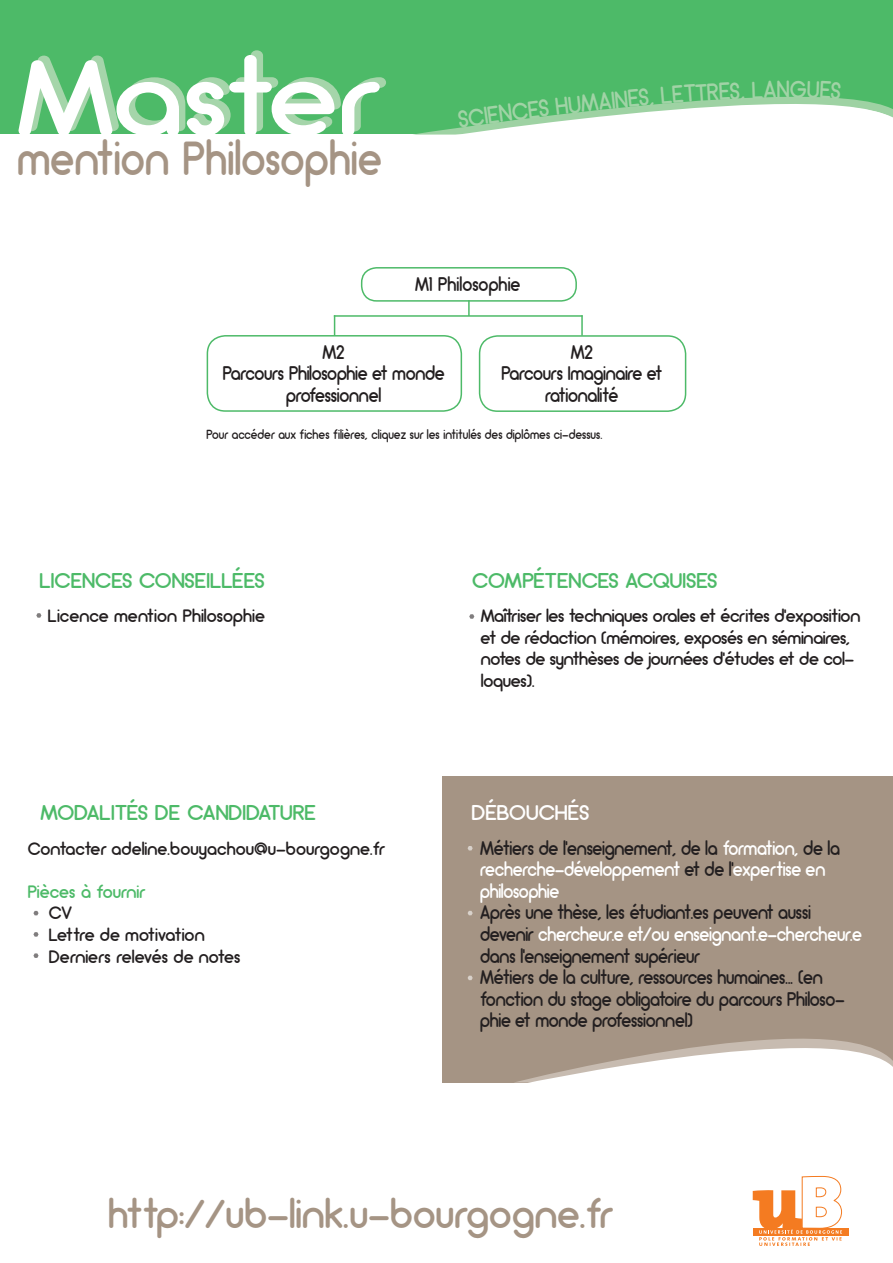
<style>
.page{position:relative;width:893px;height:1263px;background:#fff}
.page>*{position:absolute;margin:0;border:0;box-sizing:border-box;transform-origin:0 0}
.t1{font:108px "Arciform";letter-spacing:.01em;color:#fff;scale:1.16 1}
.Mention{font:47.85px "Arciform";color:#a59484;scale:.91 1}
.Témoignage{font:40.5px "Arciform";color:#a59484}
.Mention-2{font:24.75px "Arciform";color:#a1d3a6;scale:.91 1}
.Tiitre_paragraphe{font:21.45px "Arciform";color:#4dba68;scale:1.05 1}
.Tiitre_paragraphe-2{font:21.45px "Arciform";color:#fff;scale:1.05 1}
.Mention-3{font:19.8px/21.6px "Arciform";letter-spacing:-.015em;color:#231f20;text-align:center;scale:.91 1}
.Paragraphe{font:18px/21.6px "Arciform";color:#231f20}
.Paragraphe-2{font:18px "Arciform";letter-spacing:.02em;color:#231f20}
.Paragraphe-3{font:18px "Arciform";color:#4dba68}
.Mention-4{font:13.2px "Arciform";color:#231f20;scale:.91 1}
.s1{color:#fff}
</style>
<div class="page">
<div style="left:443px;top:631px;width:450px;height:451px;background:#a59484"></div>
<svg style="left:513px;top:1038px;width:380px;height:45px"></svg>
<div style="left:433px;top:580px;width:460px;height:196px;background:#fff"></div>
<div style="left:361px;top:267px;width:216px;height:35px;border:2px solid #4dba68;border-radius:15px"></div>
<hr style="left:334px;top:315px;width:249px;height:2px;background:#4dba68">
<div style="left:207px;top:335px;width:255px;height:77px;border:2px solid #4dba68;border-radius:18px"></div>
<svg style="left:334px;top:317px;width:1px;height:19px"></svg>
<div style="left:479px;top:335px;width:207px;height:77px;border:2px solid #4dba68;border-radius:18px"></div>
<svg style="left:468px;top:300px;width:2px;height:16px"></svg>
<hr style="left:581px;top:315px;width:2px;height:21px;background:#4dba68">
<div style="left:0;top:0;width:893px;height:134px;background:#4dba68"></div>
<div style="left:753px;top:1228px;width:96px;height:8px;background:#f47b21"></div>
<svg style="left:753px;top:1175px;width:89px;height:71px"></svg>
<svg style="left:36px;top:613px;width:5px;height:5px"></svg>
<svg style="left:468px;top:846px;width:5px;height:4px"></svg>
<svg style="left:468px;top:911px;width:5px;height:4px"></svg>
<svg style="left:468px;top:976px;width:5px;height:4px"></svg>
<svg style="left:469px;top:614px;width:5px;height:5px"></svg>
<svg style="left:33px;top:911px;width:6px;height:4px"></svg>
<svg style="left:33px;top:932px;width:6px;height:5px"></svg>
<svg style="left:33px;top:953px;width:6px;height:5px"></svg>
<svg style="left:413px;top:96px;width:480px;height:39px"></svg>
<p class="t1" style="left:17px;top:30px;width:310px">Master</p>
<p class="Mention" style="left:17px;top:128px;width:402px">mention Philosophie</p>
<p class="Mention-2" style="left:456px;top:104px;width:46px;rotate:-8deg">SCIE</p>
<p class="Mention-2" style="left:497px;top:98px;width:78px;rotate:-7deg">NCES H</p>
<p class="Mention-2" style="left:567px;top:90px;width:67px;rotate:-6deg">UMAIN</p>
<p class="Mention-2" style="left:627px;top:83px;width:63px;rotate:-5deg">ES, LE</p>
<p class="Mention-3" style="left:415px;top:273px;width:117px">M1 Philosophie</p>
<p class="Mention-3" style="left:323px;top:341px;width:26px">M2</p>
<p class="Mention-3" style="left:223px;top:362px;width:245px">Parcours Philosophie et monde professionnel</p>
<p class="Mention-3" style="left:571px;top:341px;width:26px">M2</p>
<p class="Mention-3" style="left:502px;top:362px;width:178px">Parcours Imaginaire et rationalité</p>
<p class="Mention-4" style="left:207px;top:426px;width:436px">Pour accéder aux fiches filières, cliquez sur les intitulés des diplômes ci-dessus.</p>
<p class="Tiitre_paragraphe" style="left:39px;top:567px;width:216px">LICENCES CONSEILLÉES</p>
<p class="Paragraphe" style="left:48px;top:605px;width:218px">Licence mention Philosophie</p>
<p class="Tiitre_paragraphe" style="left:40px;top:799px;width:264px">MODALITÉS DE CANDIDATURE</p>
<p class="Paragraphe" style="left:28px;top:837px;width:358px">Contacter adeline.bouyachou@u-bourgogne.fr</p>
<p class="Paragraphe-3" style="left:28px;top:880px;width:118px">Pièces à fournir</p>
<p class="Paragraphe" style="left:49px;top:902px;width:25px">CV</p>
<p class="Paragraphe" style="left:49px;top:924px;width:157px">Lettre de motivation</p>
<p class="Paragraphe-2" style="left:49px;top:945px;width:193px">Derniers relevés de notes</p>
<p class="Tiitre_paragraphe" style="left:472px;top:567px;width:235px">COMPÉTENCES ACQUISES</p>
<p class="Paragraphe" style="left:481px;top:605px;width:381px">Maîtriser les techniques orales et écrites d’exposition et de rédaction (mémoires, exposés en séminaires, notes de synthèses de journées d’études et de col&shy;loques).</p>
<p class="Tiitre_paragraphe-2" style="left:472px;top:799px;width:113px">DÉBOUCHÉS</p>
<p class="Mention-3" style="left:480px;top:837px;width:421px;text-align:left">Métiers de l’enseignement, de la <span class="s1">formation,</span> de la <span class="s1">recherche-développement</span> et de l’<span class="s1">expertise en philosophie<br></span>Après une thèse, les étudiant.es peuvent aussi devenir <span class="s1">chercheur.e et/ou enseignant.e-chercheur.e </span>dans l’enseignement supérieur</p>
<p class="Mention-3" style="left:480px;top:966px;width:402px;text-align:left">Métiers de la culture, ressources humaines... (en fonction du stage obligatoire du parcours Philoso&shy;phie et monde professionnel)</p>
<p class="Témoignage" style="left:108px;top:1188px;width:505px">http://ub-link.u-bourgogne.fr</p>
</div>
